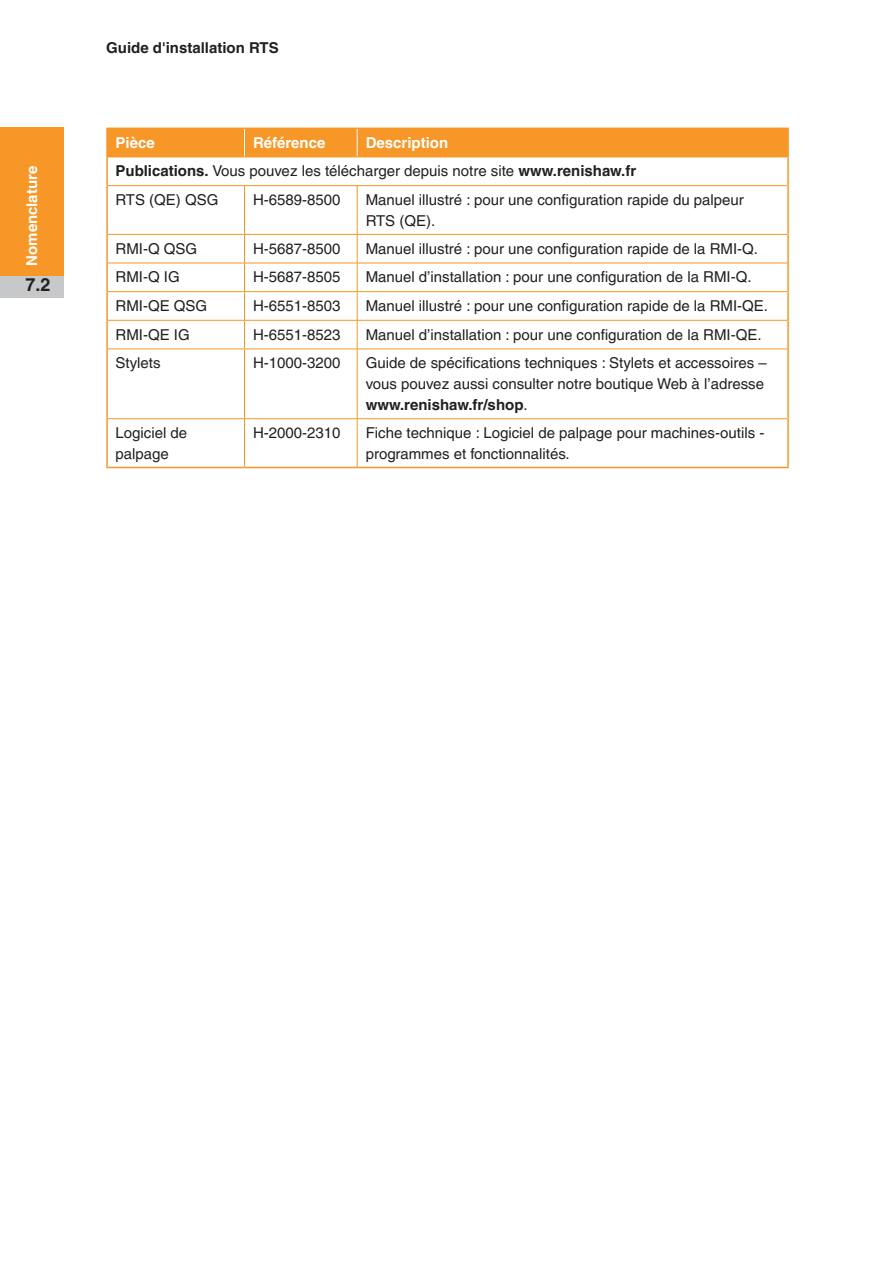
<style>
.page{position:relative;width:893px;height:1263px;background:#fff}
.page>*{position:absolute;margin:0;border:0;box-sizing:border-box;transform-origin:0 0}
.t1{font:700 18px "Helvetica LT Pro";color:#231f20}
.Table_Text_10pt{font:15px/21px "Helvetica LT Pro";color:#231f20}
.Table_Header_Bold{font:700 15px "Helvetica LT Pro";color:#fff}
.t2{font:700 15px "Helvetica LT Pro";color:#231f20}
.s1{font-weight:700}
</style>
<div class="page">
<div style="left:0;top:128px;width:64px;height:148px;background:#f79727"></div>
<div style="left:0;top:276px;width:64px;height:22px;background:#c7c8ca"></div>
<hr style="left:787px;top:157px;width:2px;height:29px;background:#f79727">
<hr style="left:106px;top:128px;width:138px;height:1px;background:#f79727">
<hr style="left:106px;top:129px;width:2px;height:28px;background:#f79727">
<hr style="left:357px;top:128px;width:432px;height:1px;background:#f79727">
<hr style="left:787px;top:129px;width:2px;height:28px;background:#f79727">
<hr style="left:106px;top:157px;width:2px;height:29px;background:#f79727">
<hr style="left:106px;top:186px;width:2px;height:48px;background:#f79727">
<hr style="left:787px;top:186px;width:2px;height:48px;background:#f79727">
<hr style="left:106px;top:234px;width:2px;height:29px;background:#f79727">
<hr style="left:787px;top:234px;width:2px;height:29px;background:#f79727">
<hr style="left:106px;top:263px;width:2px;height:29px;background:#f79727">
<hr style="left:787px;top:263px;width:2px;height:29px;background:#f79727">
<hr style="left:106px;top:292px;width:2px;height:28px;background:#f79727">
<hr style="left:787px;top:292px;width:2px;height:28px;background:#f79727">
<hr style="left:106px;top:320px;width:2px;height:29px;background:#f79727">
<hr style="left:787px;top:320px;width:2px;height:29px;background:#f79727">
<hr style="left:106px;top:349px;width:2px;height:70px;background:#f79727">
<hr style="left:787px;top:349px;width:2px;height:70px;background:#f79727">
<hr style="left:106px;top:419px;width:2px;height:48px;background:#f79727">
<hr style="left:787px;top:419px;width:2px;height:48px;background:#f79727">
<div style="left:108px;top:128px;width:679px;height:29px;background:#f79727"></div>
<hr style="left:106px;top:157px;width:138px;height:1px;background:#f79727">
<hr style="left:244px;top:157px;width:113px;height:1px;background:#f79727">
<hr style="left:357px;top:157px;width:432px;height:1px;background:#f79727">
<hr style="left:108px;top:234px;width:136px;height:1px;background:#f79727">
<hr style="left:244px;top:234px;width:113px;height:1px;background:#f79727">
<hr style="left:357px;top:234px;width:430px;height:1px;background:#f79727">
<hr style="left:108px;top:291px;width:136px;height:1px;background:#f79727">
<hr style="left:244px;top:291px;width:113px;height:1px;background:#f79727">
<hr style="left:357px;top:291px;width:430px;height:1px;background:#f79727">
<hr style="left:108px;top:349px;width:136px;height:1px;background:#f79727">
<hr style="left:244px;top:349px;width:113px;height:1px;background:#f79727">
<hr style="left:357px;top:349px;width:430px;height:1px;background:#f79727">
<hr style="left:108px;top:185px;width:136px;height:1px;background:#f79727">
<hr style="left:244px;top:185px;width:113px;height:1px;background:#f79727">
<hr style="left:244px;top:186px;width:1px;height:48px;background:#f79727">
<hr style="left:357px;top:185px;width:430px;height:1px;background:#f79727">
<hr style="left:357px;top:186px;width:1px;height:48px;background:#f79727">
<hr style="left:108px;top:263px;width:136px;height:1px;background:#f79727">
<hr style="left:244px;top:263px;width:113px;height:1px;background:#f79727">
<hr style="left:357px;top:263px;width:430px;height:1px;background:#f79727">
<hr style="left:108px;top:320px;width:136px;height:1px;background:#f79727">
<hr style="left:244px;top:320px;width:113px;height:1px;background:#f79727">
<svg style="left:244px;top:235px;width:1px;height:114px"></svg>
<hr style="left:357px;top:320px;width:430px;height:1px;background:#f79727">
<svg style="left:357px;top:235px;width:1px;height:114px"></svg>
<hr style="left:244px;top:349px;width:1px;height:69px;background:#f79727">
<hr style="left:357px;top:349px;width:1px;height:69px;background:#f79727">
<hr style="left:108px;top:418px;width:136px;height:1px;background:#f79727">
<hr style="left:244px;top:418px;width:113px;height:1px;background:#f79727">
<hr style="left:244px;top:419px;width:1px;height:48px;background:#f79727">
<hr style="left:357px;top:418px;width:430px;height:1px;background:#f79727">
<hr style="left:357px;top:419px;width:1px;height:48px;background:#f79727">
<hr style="left:106px;top:467px;width:138px;height:1px;background:#f79727">
<hr style="left:244px;top:467px;width:113px;height:1px;background:#f79727">
<hr style="left:357px;top:467px;width:432px;height:1px;background:#f79727">
<p class="Table_Header_Bold" style="left:23px;top:266px;width:101px;rotate:-90deg">Nomenclature</p>
<p class="t1" style="left:26px;top:274px;width:27px">7.2</p>
<p class="t2" style="left:106px;top:39px;width:174px">Guide d'installation RTS</p>
<p class="Table_Header_Bold" style="left:116px;top:133px;width:41px">Pièce</p>
<p class="Table_Header_Bold" style="left:253px;top:133px;width:74px">Référence</p>
<p class="Table_Header_Bold" style="left:366px;top:133px;width:84px">Description</p>
<p class="Table_Text_10pt" style="left:116px;top:160px;width:522px"><span class="s1">Publications.</span> Vous pouvez les télécharger depuis notre site <span class="s1">www.renishaw.fr</span></p>
<p class="Table_Text_10pt" style="left:116px;top:189px;width:104px">RTS (QE) QSG</p>
<p class="Table_Text_10pt" style="left:253px;top:189px;width:89px">H-6589-8500</p>
<p class="Table_Text_10pt" style="left:366px;top:189px;width:380px">Manuel illustré : pour une configuration rapide du palpeur<br>RTS (QE).</p>
<p class="Table_Text_10pt" style="left:116px;top:238px;width:83px">RMI-Q QSG</p>
<p class="Table_Text_10pt" style="left:253px;top:238px;width:89px">H-5687-8500</p>
<p class="Table_Text_10pt" style="left:366px;top:238px;width:394px">Manuel illustré : pour une configuration rapide de la RMI-Q.</p>
<p class="Table_Text_10pt" style="left:116px;top:266px;width:66px">RMI-Q IG</p>
<p class="Table_Text_10pt" style="left:253px;top:266px;width:89px">H-5687-8505</p>
<p class="Table_Text_10pt" style="left:366px;top:266px;width:387px">Manuel d’installation : pour une configuration de la RMI-Q.</p>
<p class="Table_Text_10pt" style="left:116px;top:295px;width:93px">RMI-QE QSG</p>
<p class="Table_Text_10pt" style="left:253px;top:295px;width:89px">H-6551-8503</p>
<p class="Table_Text_10pt" style="left:366px;top:295px;width:404px">Manuel illustré : pour une configuration rapide de la RMI-QE.</p>
<p class="Table_Text_10pt" style="left:116px;top:324px;width:76px">RMI-QE IG</p>
<p class="Table_Text_10pt" style="left:253px;top:324px;width:89px">H-6551-8523</p>
<p class="Table_Text_10pt" style="left:366px;top:324px;width:397px">Manuel d’installation : pour une configuration de la RMI-QE.</p>
<p class="Table_Text_10pt" style="left:116px;top:352px;width:47px">Stylets</p>
<p class="Table_Text_10pt" style="left:253px;top:352px;width:89px">H-1000-3200</p>
<p class="Table_Text_10pt" style="left:366px;top:352px;width:403px">Guide de spécifications techniques : Stylets et accessoires – vous pouvez aussi consulter notre boutique Web à l’adresse <span class="s1">www.renishaw.fr/shop</span>.</p>
<p class="Table_Text_10pt" style="left:116px;top:422px;width:73px">Logiciel de palpage</p>
<p class="Table_Text_10pt" style="left:253px;top:422px;width:89px">H-2000-2310</p>
<p class="Table_Text_10pt" style="left:366px;top:422px;width:400px">Fiche technique : Logiciel de palpage pour machines-outils - programmes et fonctionnalités.</p>
</div>
